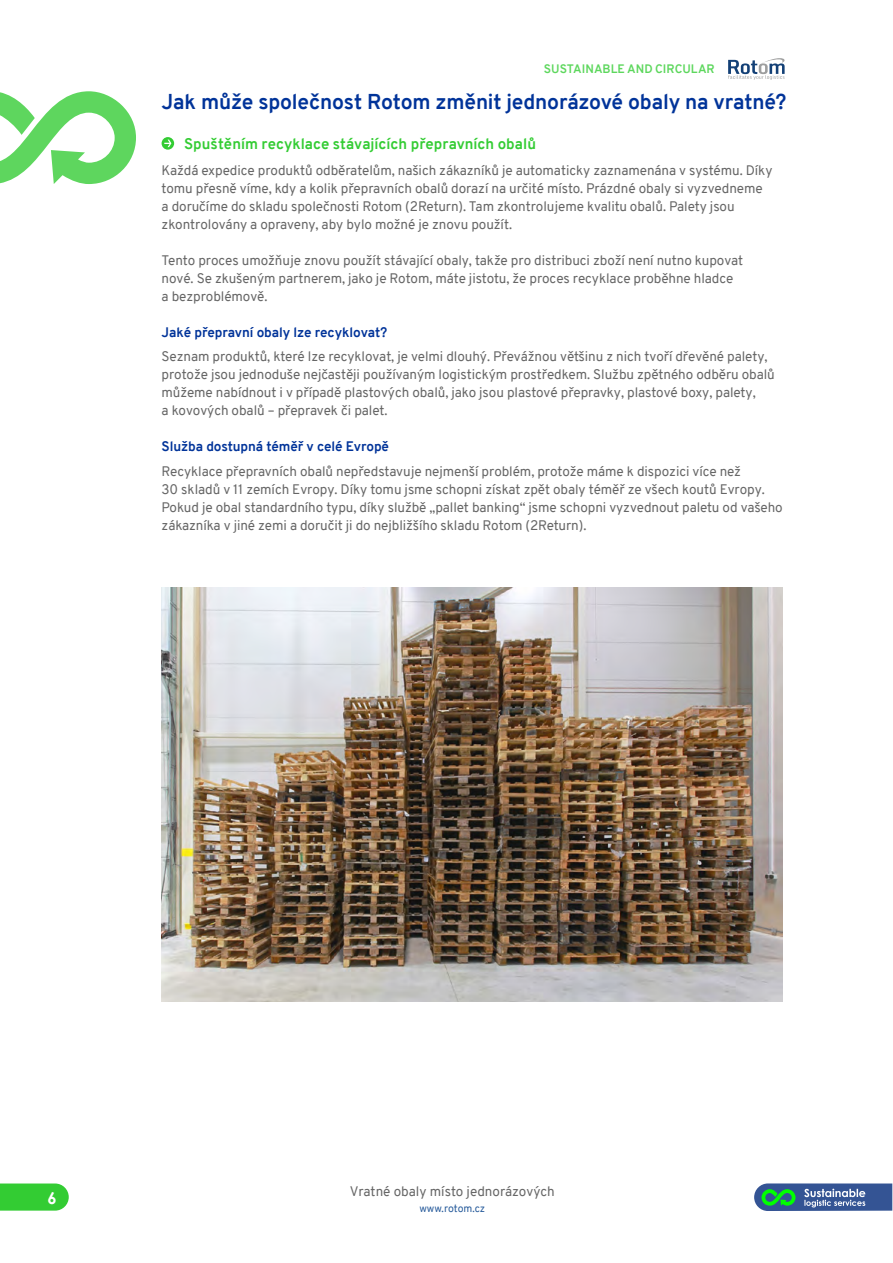
<style>
.page{position:relative;width:893px;height:1263px;background:#fff}
.page>*{position:absolute;margin:0;border:0;box-sizing:border-box;transform-origin:0 0}
.t1{font:700 21px "Overpass";letter-spacing:-.01em;color:#039}
.t2{font:700 16.5px "Century Gothic";color:#fff}
.t3{font:700 15px "Overpass";letter-spacing:.005em;color:#3c3}
.t4{font:13.5px/18px "Overpass";letter-spacing:-.005em;color:#666}
.t5{font:700 13.5px "Overpass";letter-spacing:-.005em;color:#039}
.t6{font:700 12px "Overpass";color:#5dd75d}
.t7{font:10.5px "Overpass";color:#275b9b}
</style>
<div class="page">
<svg style="left:0;top:91px;width:136px;height:93px"></svg>
<svg style="left:0;top:1183px;width:69px;height:27px;background:#3fcf3f"></svg>
<svg style="left:754px;top:1183px;width:138px;height:28px;background:#4b7897"></svg>
<svg style="left:728px;top:58px;width:57px;height:22px"></svg>
<svg style="left:162px;top:137px;width:12px;height:13px"></svg>
<svg style="left:164px;top:140px;width:7px;height:7px"></svg>
<img style="left:162px;top:587px;width:621px;height:414px">
<p class="t6" style="left:544px;top:61px;width:172px">SUSTAINABLE AND CIRCULAR</p>
<h1 class="t1" style="left:162px;top:87px;width:626px">Jak může společnost Rotom změnit jednorázové obaly na vratné?</h1>
<p class="t3" style="left:184px;top:133px;width:353px">Spuštěním recyklace stávajících přepravních obalů</p>
<p class="t4" style="left:162px;top:161px;width:612px">Každá expedice produktů odběratelům, našich zákazníků je automaticky zaznamenána v systému. Díky tomu přesně víme, kdy a kolik přepravních obalů dorazí na určité místo. Prázdné obaly si vyzvedneme a doručíme do skladu společnosti Rotom (2Return). Tam zkontrolujeme kvalitu obalů. Palety jsou zkontrolovány a opraveny, aby bylo možné je znovu použít.</p>
<p class="t4" style="left:162px;top:251px;width:583px">Tento proces umožňuje znovu použít stávající obaly, takže pro distribuci zboží není nutno kupovat nové. Se zkušeným partnerem, jako je Rotom, máte jistotu, že proces recyklace proběhne hladce a bezproblémově.</p>
<p class="t5" style="left:162px;top:323px;width:227px">Jaké přepravní obaly lze recyklovat?</p>
<p class="t4" style="left:162px;top:348px;width:615px">Seznam produktů, které lze recyklovat, je velmi dlouhý. Převážnou většinu z nich tvoří dřevěné palety, protože jsou jednoduše nejčastěji používaným logistickým prostředkem. Službu zpětného odběru obalů můžeme nabídnout i v případě plastových obalů, jako jsou plastové přepravky, plastové boxy, palety,<br>a kovových obalů – přepravek či palet.</p>
<p class="t5" style="left:162px;top:437px;width:229px">Služba dostupná téměř v celé Evropě</p>
<p class="t4" style="left:162px;top:462px;width:623px">Recyklace přepravních obalů nepředstavuje nejmenší problém, protože máme k dispozici více než<br>30 skladů v 11 zemích Evropy. Díky tomu jsme schopni získat zpět obaly téměř ze všech koutů Evropy.<br>Pokud je obal standardního typu, díky službě „pallet banking“ jsme schopni vyzvednout paletu od vašeho zákazníka v jiné zemi a doručit ji do nejbližšího skladu Rotom (2Return).</p>
<p class="t2" style="left:48px;top:1185px;width:11px">6</p>
<p class="t4" style="left:350px;top:1182px;width:207px">Vratné obaly místo jednorázových</p>
<p class="t7" style="left:419px;top:1200px;width:67px">www.rotom.cz</p>
</div>
